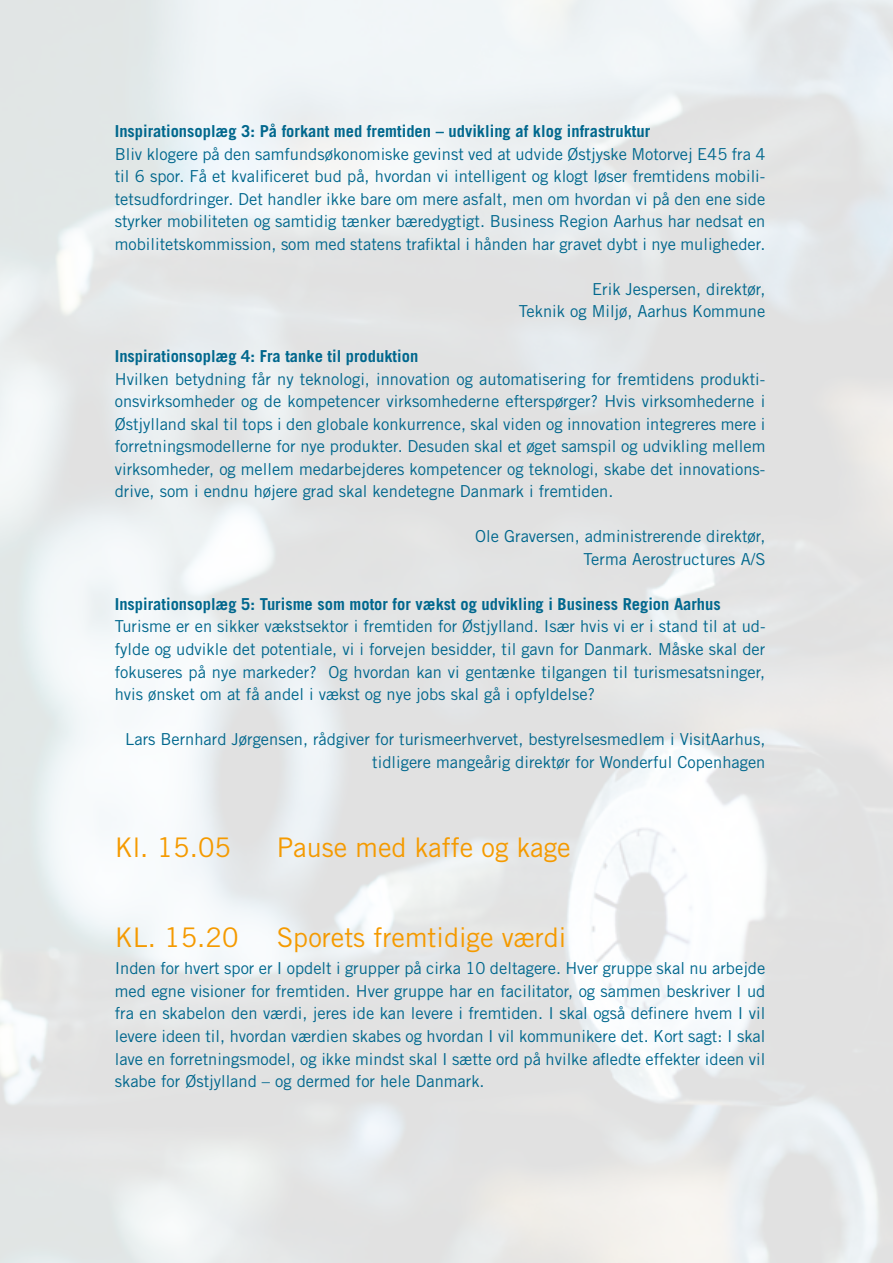
<style>
.page{position:relative;width:893px;height:1263px;background:#fff}
.page>*{position:absolute;margin:0;border:0;box-sizing:border-box;transform-origin:0 0}
.t1{font:27px "Trade Gothic LT Std";color:#f59a00}
.t2{font:16.5px/22.5px "Trade Gothic LT Std";color:#00678d;text-align:justify}
.t3{font:700 16.5px "Trade Gothic LT Std";color:#00678d}
</style>
<div class="page">
<p class="t3" style="left:115px;top:121px;width:537px">Inspirationsoplæg 3: På forkant med fremtiden – udvikling af klog infrastruktur</p>
<p class="t2" style="left:115px;top:143px;width:652px">Bliv klogere på den samfundsøkonomiske gevinst ved at udvide Østjyske Motorvej E45 fra 4 til 6 spor. Få et kvalificeret bud på, hvordan vi intelligent og klogt løser fremtidens mobili&shy;tetsudfordringer. Det handler ikke bare om mere asfalt, men om hvordan vi på den ene side styrker mobiliteten og samtidig tænker bæredygtigt. Business Region Aarhus har nedsat en mobilitetskommission, som med statens trafiktal i hånden har gravet dybt i nye muligheder.</p>
<p class="t2" style="left:519px;top:278px;width:248px;text-align:right">Erik Jespersen, direktør,<br>Teknik og Miljø, Aarhus Kommune</p>
<p class="t3" style="left:115px;top:346px;width:305px">Inspirationsoplæg 4: Fra tanke til produktion</p>
<p class="t2" style="left:115px;top:368px;width:652px">Hvilken betydning får ny teknologi, innovation og automatisering for fremtidens produkti&shy;onsvirksomheder og de kompetencer virksomhederne efterspørger? Hvis virksomhederne i Østjylland skal til tops i den globale konkurrence, skal viden og innovation integreres mere i forretningsmodellerne for nye produkter. Desuden skal et øget samspil og udvikling mellem virksomheder, og mellem medarbejderes kompetencer og teknologi, skabe det innovations&shy;drive, som i endnu højere grad skal kendetegne Danmark i fremtiden.</p>
<p class="t2" style="left:475px;top:525px;width:292px;text-align:right">Ole Graversen, administrerende direktør,<br>Terma Aerostructures A/S</p>
<p class="t3" style="left:115px;top:594px;width:607px">Inspirationsoplæg 5: Turisme som motor for vækst og udvikling i Business Region Aarhus</p>
<p class="t2" style="left:115px;top:615px;width:652px">Turisme er en sikker vækstsektor i fremtiden for Østjylland. Især hvis vi er i stand til at ud&shy;fylde og udvikle det potentiale, vi i forvejen besidder, til gavn for Danmark. Måske skal der fokuseres på nye markeder? Og hvordan kan vi gentænke tilgangen til turismesatsninger, hvis ønsket om at få andel i vækst og nye jobs skal gå i opfyldelse?</p>
<p class="t2" style="left:125px;top:728px;width:642px;text-align:right">Lars Bernhard Jørgensen, rådgiver for turismeerhvervet, bestyrelsesmedlem i VisitAarhus, tidligere mangeårig direktør for Wonderful Copenhagen</p>
<h1 class="t1" style="left:115px;top:831px;width:118px">Kl. 15.05</h1>
<h1 class="t1" style="left:277px;top:831px;width:295px">Pause med kaffe og kage</h1>
<h1 class="t1" style="left:115px;top:921px;width:125px">KL. 15.20</h1>
<h1 class="t1" style="left:277px;top:921px;width:291px">Sporets fremtidige værdi</h1>
<p class="t2" style="left:115px;top:957px;width:652px">Inden for hvert spor er I opdelt i grupper på cirka 10 deltagere. Hver gruppe skal nu arbejde med egne visioner for fremtiden. Hver gruppe har en facilitator, og sammen beskriver I ud fra en skabelon den værdi, jeres ide kan levere i fremtiden. I skal også definere hvem I vil levere ideen til, hvordan værdien skabes og hvordan I vil kommunikere det. Kort sagt: I skal lave en forretningsmodel, og ikke mindst skal I sætte ord på hvilke afledte effekter ideen vil skabe for Østjylland – og dermed for hele Danmark.</p>
</div>
